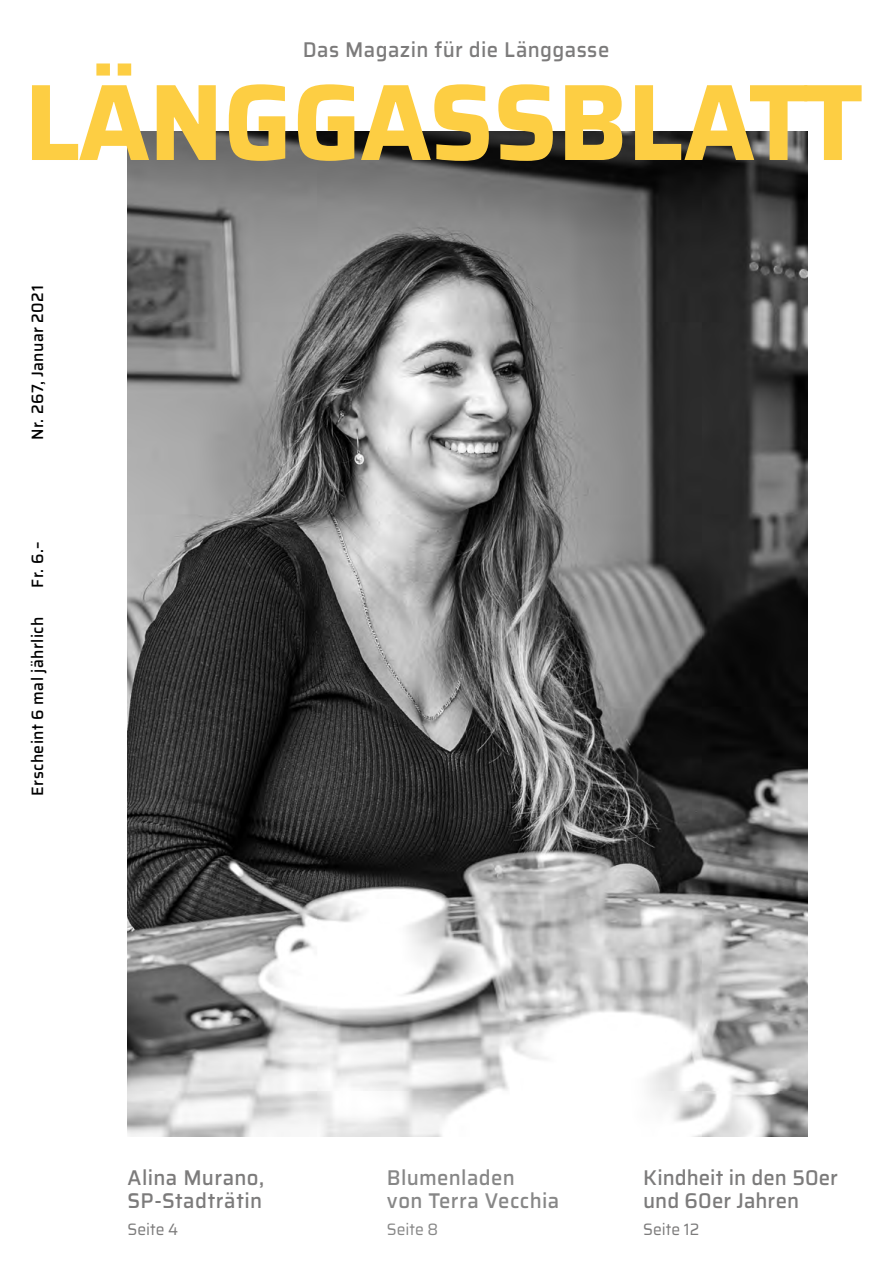
<style>
.page{position:relative;width:893px;height:1263px;background:#fff}
.page>*{position:absolute;margin:0;border:0;box-sizing:border-box;transform-origin:0 0}
.t1{font:700 108.6px "Saira";color:#fdce43;scale:.95 1}
.t2{font:500 21.3px/22.5px "Saira";letter-spacing:.015em;color:#7c7b7b;scale:.95 1}
.t3{font:500 21.3px/22.5px "Saira";letter-spacing:.015em;color:#878787;scale:.95 1}
.t4{font:500 16.5px "Saira";letter-spacing:.025em;color:#000;scale:.95 1}
.t5{font:16.5px "Saira";color:#7c7b7b;scale:.95 1}
.t6{font:16.5px "Saira";color:#878787;scale:.95 1}
</style>
<div class="page">
<img style="left:128px;top:132px;width:680px;height:1004px">
<p class="t2" style="left:303px;top:38px;width:324px">Das Magazin für die Länggasse</p>
<h1 class="t1" style="left:24px;top:38px;width:884px">LÄNGGASSBLATT</h1>
<p class="t4" style="left:25px;top:440px;width:165px;rotate:-90deg">Nr. 267, Januar 2021</p>
<p class="t4" style="left:25px;top:587px;width:50px;rotate:-90deg">Fr. 6.–</p>
<p class="t4" style="left:25px;top:796px;width:190px;rotate:-90deg">Erscheint 6 mal jährlich</p>
<p class="t2" style="left:128px;top:1166px;width:145px">Alina Murano,<br>SP-Stadträtin</p>
<p class="t5" style="left:128px;top:1216px;width:55px">Seite 4</p>
<p class="t3" style="left:387px;top:1166px;width:183px">Blumenladen<br>von Terra Vecchia</p>
<p class="t6" style="left:387px;top:1216px;width:56px">Seite 8</p>
<p class="t2" style="left:643px;top:1166px;width:207px">Kindheit in den 50er und 60er Jahren</p>
<p class="t5" style="left:643px;top:1216px;width:61px">Seite 12</p>
</div>
